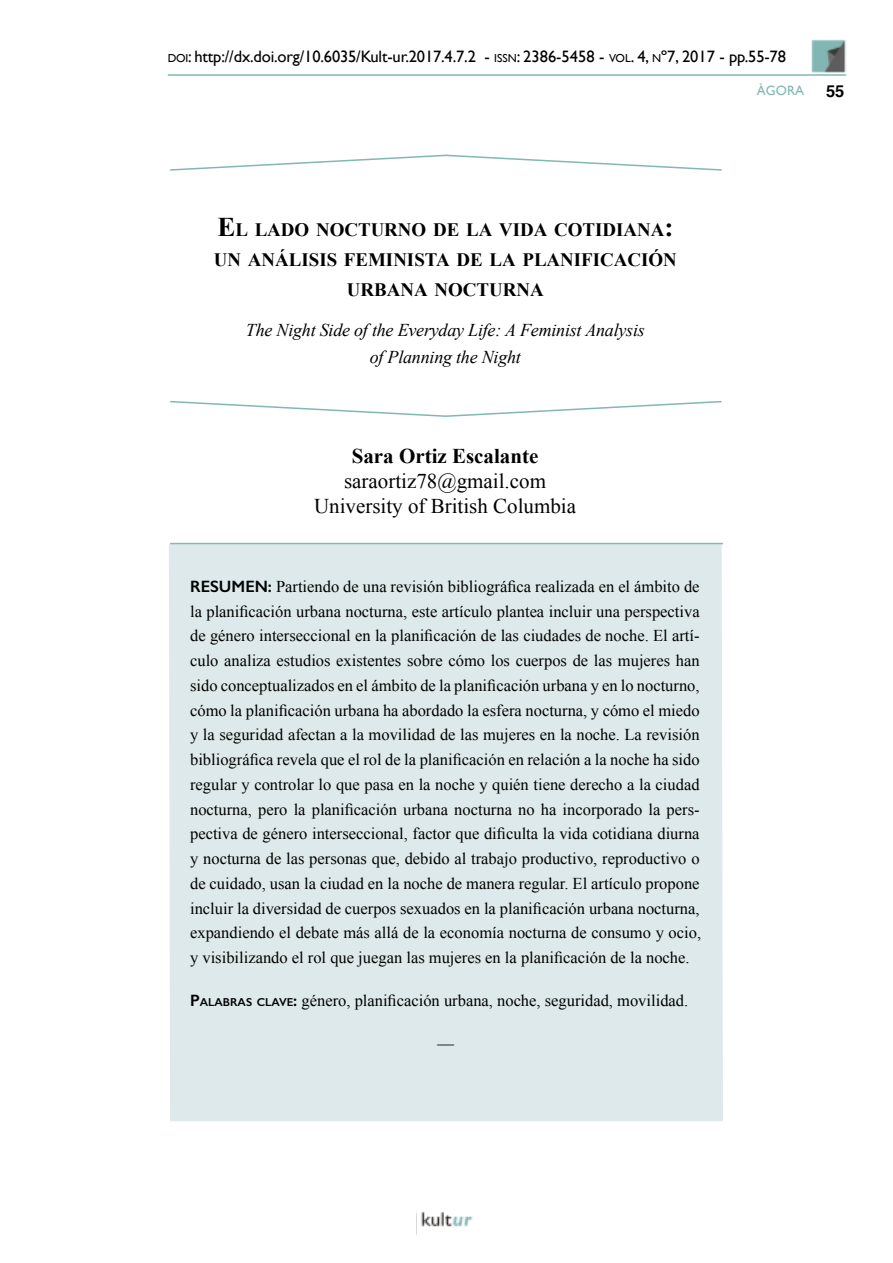
<style>
.page{position:relative;width:893px;height:1263px;background:#fff}
.page>*{position:absolute;margin:0;border:0;box-sizing:border-box;transform-origin:0 0}
.t1{font:21px/25.2px "Times New Roman";color:#000;text-align:center}
.t2{font:700 21px "Times New Roman";color:#000}
.t3{font:700 18.9px/30px "Times New Roman";color:#000;text-align:center}
.t4{font:italic 18px/27px "Times New Roman";letter-spacing:-.01em;color:#000;text-align:center}
.t5{font:16.5px/24.8px "Times New Roman";color:#000;text-align:justify}
.t6{font:16.5px "Gill Sans";letter-spacing:-.01em;color:#000}
.t7{font:700 16.5px "Helvetica";color:#000}
.t8{font:13.5px "Gill Sans";color:#81b8b3}
.s1{font-size:11.55px}
.s2{font-style:inherit}
.s3{font-size:27px}
.s4{font-family:"Gill Sans";font-weight:600;color:#010202}
.s5{font-family:"Gill Sans";font-weight:600;font-size:11.55px;color:#010202}
</style>
<div class="page">
<img style="left:421px;top:1212px;width:52px;height:15px">
<img style="left:811px;top:39px;width:35px;height:34px">
<hr style="left:168px;top:74px;width:678px;height:2px;background:#81b8b3">
<div style="left:169px;top:544px;width:554px;height:577px;background:#dde9ea"></div>
<hr style="left:170px;top:543px;width:553px;height:1px;background:#81b8b3">
<svg style="left:170px;top:154px;width:552px;height:17px"></svg>
<svg style="left:170px;top:400px;width:552px;height:17px"></svg>
<p class="t6" style="left:168px;top:47px;width:620px"><span class="s1">DOI</span>: http://dx.doi.org/10.6035/Kult-ur.2017.4.7.2 - <span class="s1">ISSN</span>: 2386-5458 - <span class="s1">VOL</span><span class="s2">. 4,</span> <span class="s1">N</span><span class="s2">º7, 2017 -</span> pp.<span class="s2">55-78</span></p>
<p class="t3" style="left:214px;top:214px;width:464px"><span class="s3">E</span>L LADO NOCTURNO DE LA VIDA COTIDIANA<span class="s3">:<br></span>UN ANÁLISIS FEMINISTA DE LA PLANIFICACIÓN<br>URBANA NOCTURNA</p>
<p class="t4" style="left:246px;top:316px;width:400px">The Night Side of the Everyday Life: A Feminist Analysis of Planning the Night</p>
<p class="t2" style="left:352px;top:441px;width:188px">Sara Ortiz Escalante</p>
<p class="t1" style="left:314px;top:468px;width:263px">saraortiz78@gmail.com<br>University of British Columbia</p>
<p class="t5" style="left:190px;top:574px;width:512px"><span class="s4">RESUMEN:</span> Partiendo de una revisión bibliográfica realizada en el ámbito de la planificación urbana nocturna, este artículo plantea incluir una perspectiva de género interseccional en la planificación de las ciudades de noche. El artí&shy;culo analiza estudios existentes sobre cómo los cuerpos de las mujeres han sido conceptualizados en el ámbito de la planificación urbana y en lo nocturno, cómo la planificación urbana ha abordado la esfera nocturna, y cómo el miedo y la seguridad afectan a la movilidad de las mujeres en la noche. La revisión bibliográfica revela que el rol de la planificación en relación a la noche ha sido regular y controlar lo que pasa en la noche y quién tiene derecho a la ciudad nocturna, pero la planificación urbana nocturna no ha incorporado la pers&shy;pectiva de género interseccional, factor que dificulta la vida cotidiana diurna y nocturna de las personas que, debido al trabajo productivo, reproductivo o de cuidado, usan la ciudad en la noche de manera regular. El artículo propone incluir la diversidad de cuerpos sexuados en la planificación urbana nocturna, expandiendo el debate más allá de la economía nocturna de consumo y ocio, y visibilizando el rol que juegan las mujeres en la planificación de la noche.</p>
<p class="t5" style="left:190px;top:988px;width:500px"><span class="s4">P</span><span class="s5">ALABRAS CLAVE</span><span class="s4">:</span> género, planificación urbana, noche, seguridad, movilidad.</p>
<p class="t5" style="left:437px;top:1030px;width:18px">—</p>
<p class="t8" style="left:757px;top:83px;width:49px">ÀGORA</p>
<p class="t7" style="left:826px;top:77px;width:20px">55</p>
</div>
